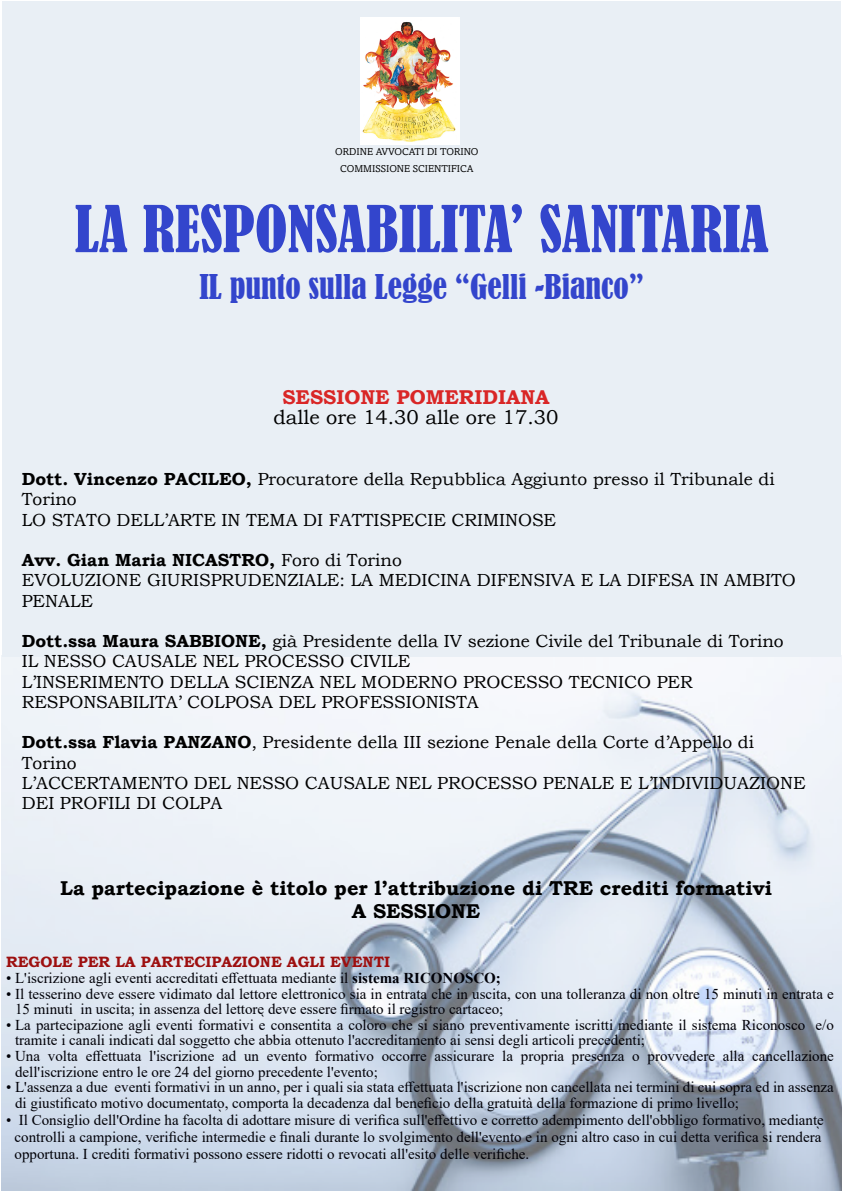
<style>
.page{position:relative;width:842px;height:1192px;background:#fff}
.page>*{position:absolute;margin:0;border:0;box-sizing:border-box;transform-origin:0 0}
.t1{font:condensed 60px "Bernard";color:#3345cc}
.t2{font:condensed 32px "Bernard";color:#3345cc}
.t3{font:700 20px/22.8px "Bookman Old Style";color:#000;text-align:center}
.t4{font:20px "Bookman Old Style";color:#000}
.t5{font:700 20px "Bookman Old Style";color:#d92626}
.t6{font:17.5px/20.2px "Bookman Old Style";color:#000}
.t7{font:15px/15.7px "Times New Roman";color:#000007}
.t8{font:700 15px "Bookman Old Style";color:#9d0f0f}
.t9{font:10px/17px "Amasis MT Pro";color:#000;text-align:center}
.s1{font-weight:700}
</style>
<div class="page">
<img style="left:1px;top:655px;width:841px;height:535px">
<div style="left:3px;top:1px;width:838px;height:656px;background:#e9eff5"></div>
<img style="left:361px;top:17px;width:99px;height:128px">
<p class="t9" style="left:335px;top:144px;width:145px">ORDINE AVVOCATI DI TORINO<br>COMMISSIONE SCIENTIFICA</p>
<h1 class="t1" style="left:75px;top:204px;width:696px">LA RESPONSABILITA’ SANITARIA</h1>
<h2 class="t2" style="left:200px;top:273px;width:446px">IL punto sulla Legge “Gelli -Bianco”</h2>
<h3 class="t5" style="left:282px;top:390px;width:269px">SESSIONE POMERIDIANA</h3>
<h3 class="t4" style="left:273px;top:410px;width:287px">dalle ore 14.30 alle ore 17.30</h3>
<p class="t6" style="left:22px;top:471px;width:754px"><span class="s1">Dott. Vincenzo PACILEO,</span> Procuratore della Repubblica Aggiunto presso il Tribunale di<br>Torino<br>LO STATO DELL’ARTE IN TEMA DI FATTISPECIE CRIMINOSE</p>
<p class="t6" style="left:22px;top:552px;width:776px"><span class="s1">Avv. Gian Maria NICASTRO,</span> Foro di Torino<br>EVOLUZIONE GIURISPRUDENZIALE: LA MEDICINA DIFENSIVA E LA DIFESA IN AMBITO<br>PENALE</p>
<p class="t6" style="left:22px;top:633px;width:763px"><span class="s1">Dott.ssa Maura SABBIONE,</span> già Presidente della IV sezione Civile del Tribunale di Torino IL NESSO CAUSALE NEL PROCESSO CIVILE<br>L’INSERIMENTO DELLA SCIENZA NEL MODERNO PROCESSO TECNICO PER RESPONSABILITA’ COLPOSA DEL PROFESSIONISTA</p>
<p class="t6" style="left:22px;top:734px;width:785px"><span class="s1">Dott.ssa Flavia PANZANO</span>, Presidente della III sezione Penale della Corte d’Appello di Torino<br>L’ACCERTAMENTO DEL NESSO CAUSALE NEL PROCESSO PENALE E L’INDIVIDUAZIONE DEI PROFILI DI COLPA</p>
<h3 class="t3" style="left:60px;top:879px;width:713px">La partecipazione è titolo per l’attribuzione di TRE crediti formativi<br>A SESSIONE</h3>
<p class="t8" style="left:6px;top:957px;width:386px">REGOLE PER LA PARTECIPAZIONE AGLI EVENTI</p>
<p class="t7" style="left:6px;top:972px;width:496px">• L'iscrizione agli eventi accreditati effettuata mediante il <span class="s1">sistema RICONOSCO;</span></p>
<p class="t7" style="left:15px;top:987px;width:820px;text-indent:-9px">• Il tesserino deve essere vidimato dal lettore elettronico sia in entrata che in uscita, con una tolleranza di non oltre 15 minuti in entrata e<br>15 minuti in uscita; in assenza del lettore deve essere firmato il registro cartaceo;</p>
<p class="t7" style="left:15px;top:1018px;width:820px;text-indent:-9px">• La partecipazione agli eventi formativi è consentita a coloro che si siano preventivamente iscritti mediante il sistema Riconosco e/o tramite i canali indicati dal soggetto che abbia ottenuto l'accreditamento ai sensi degli articoli precedenti;</p>
<p class="t7" style="left:15px;top:1050px;width:820px;text-indent:-9px">• Una volta effettuata l'iscrizione ad un evento formativo occorre assicurare la propria presenza o provvedere alla cancellazione dell'iscrizione entro le ore 24 del giorno precedente l'evento;</p>
<p class="t7" style="left:15px;top:1081px;width:820px;text-indent:-9px">• L'assenza a due eventi formativi in un anno, per i quali sia stata effettuata l'iscrizione non cancellata nei termini di cui sopra ed in assenza di giustificato motivo documentato, comporta la decadenza dal beneficio della gratuità della formazione di primo livello;</p>
<p class="t7" style="left:15px;top:1113px;width:811px;line-height:16.9px;text-align:justify;text-indent:-9px">• Il Consiglio dell'Ordine ha facoltà di adottare misure di verifica sull'effettivo e corretto adempimento dell'obbligo formativo, mediante controlli a campione, verifiche intermedie e finali durante lo svolgimento dell'evento e in ogni altro caso in cui detta verifica si renderà opportuna. I crediti formativi possono essere ridotti o revocati all'esito delle verifiche.</p>
</div>
